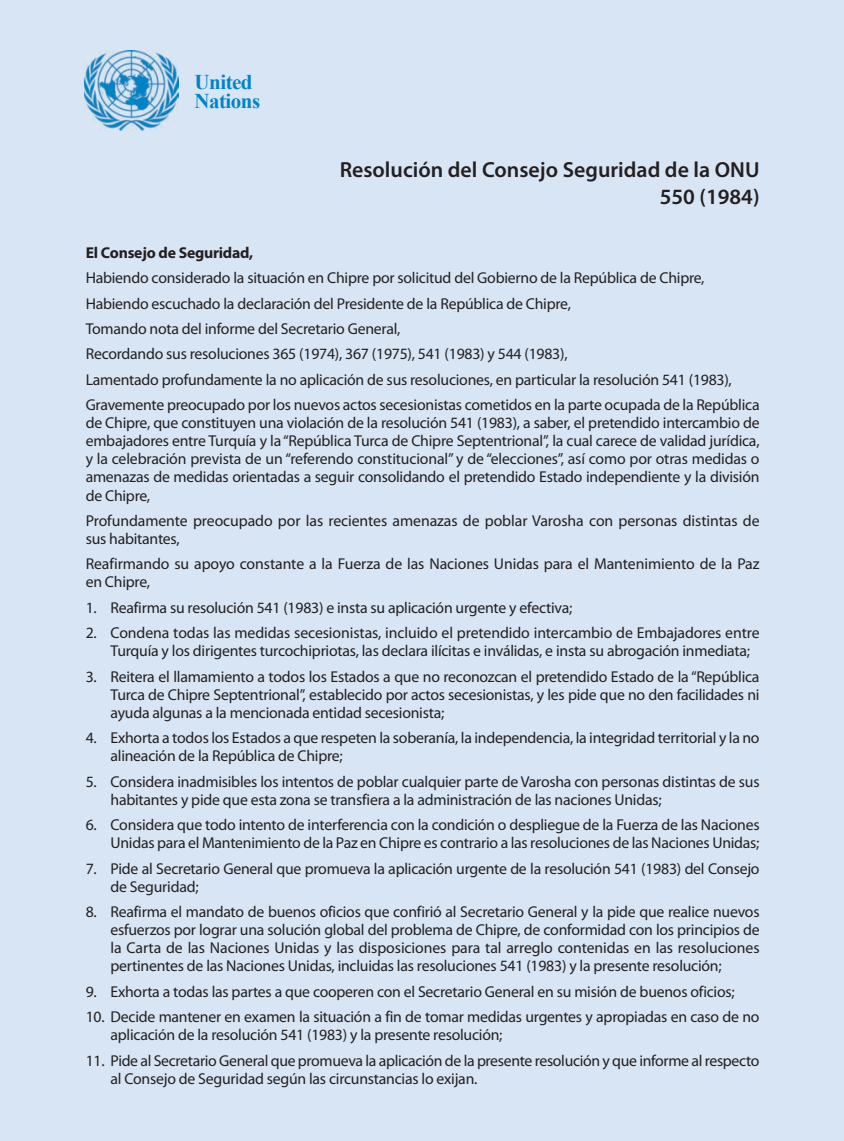
<style>
.page{position:relative;width:844px;height:1141px;background:#fff}
.page>*{position:absolute;margin:0;border:0;box-sizing:border-box;transform-origin:0 0}
.t1{font:600 21.88px/26.2px "Myriad Pro";color:#231f20;text-align:right}
.t2{font:700 21px/19.2px "Times New Roman";letter-spacing:-.025em;color:#0084c8}
.t3{font:15.75px/18px "Myriad Pro";letter-spacing:-.015em;color:#231f20}
.t4{font:700 15.75px "Myriad Pro";letter-spacing:-.015em;color:#231f20}
</style>
<div class="page">
<hr style="left:843px;top:0;width:1px;height:1141px;background:#3594d1">
<div style="left:0;top:0;width:843px;height:1141px;background:#d8e5f4"></div>
<img style="left:84px;top:51px;width:95px;height:79px">
<h2 class="t2" style="left:194px;top:72px;width:67px">United<br>Nations</h2>
<h1 class="t1" style="left:339px;top:159px;width:421px">Resolución del Consejo Seguridad de la ONU<br>550 (1984)</h1>
<p class="t4" style="left:86px;top:246px;width:169px">El Consejo de Seguridad,</p>
<p class="t3" style="left:86px;top:266px;width:675px;line-height:25.6px">Habiendo considerado la situación en Chipre por solicitud del Gobierno de la República de Chipre, Habiendo escuchado la declaración del Presidente de la República de Chipre,<br>Tomando nota del informe del Secretario General,<br>Recordando sus resoluciones 365 (1974), 367 (1975), 541 (1983) y 544 (1983),<br>Lamentado profundamente la no aplicación de sus resoluciones, en particular la resolución 541 (1983), Gravemente preocupado por los nuevos actos secesionistas cometidos en la parte ocupada de la República</p>
<p class="t3" style="left:86px;top:415px;width:675px;text-align:justify">de Chipre, que constituyen una violación de la resolución 541 (1983), a saber, el pretendido intercambio de embajadores entre Turquía y la“República Turca de Chipre Septentrional”, la cual carece de validad jurídica, y la celebración prevista de un “referendo constitucional” y de “elecciones”, así como por otras medidas o amenazas de medidas orientadas a seguir consolidando el pretendido Estado independiente y la división de Chipre,</p>
<p class="t3" style="left:86px;top:513px;width:675px">Profundamente preocupado por las recientes amenazas de poblar Varosha con personas distintas de sus habitantes,</p>
<p class="t3" style="left:86px;top:556px;width:675px">Reafirmando su apoyo constante a la Fuerza de las Naciones Unidas para el Mantenimiento de la Paz en Chipre,</p>
<p class="t3" style="left:86px;top:600px;width:488px">1. Reafirma su resolución 541 (1983) e insta su aplicación urgente y efectiva;</p>
<p class="t3" style="left:110px;top:625px;width:650px;text-indent:-25px">2. Condena todas las medidas secesionistas, incluido el pretendido intercambio de Embajadores entre<br>Turquía y los dirigentes turcochipriotas, las declara ilícitas e inválidas, e insta su abrogación inmediata;</p>
<p class="t3" style="left:110px;top:669px;width:650px;text-align:justify;text-indent:-25px">3. Reitera el llamamiento a todos los Estados a que no reconozcan el pretendido Estado de la “República Turca de Chipre Septentrional”, establecido por actos secesionistas, y les pide que no den facilidades ni ayuda algunas a la mencionada entidad secesionista;</p>
<p class="t3" style="left:110px;top:730px;width:650px;text-indent:-25px">4. Exhorta a todos los Estados a que respeten la soberanía, la independencia, la integridad territorial y la no alineación de la República de Chipre;</p>
<p class="t3" style="left:110px;top:774px;width:650px;text-indent:-25px">5. Considera inadmisibles los intentos de poblar cualquier parte de Varosha con personas distintas de sus habitantes y pide que esta zona se transfiera a la administración de las naciones Unidas;</p>
<p class="t3" style="left:86px;top:817px;width:675px;text-align:right">6. Considera que todo intento de interferencia con la condición o despliegue de la Fuerza de las Naciones<br>Unidas para el Mantenimiento de la Paz en Chipre es contrario a las resoluciones de las Naciones Unidas;</p>
<p class="t3" style="left:110px;top:861px;width:650px;text-indent:-25px">7. Pide al Secretario General que promueva la aplicación urgente de la resolución 541 (1983) del Consejo de Seguridad;</p>
<p class="t3" style="left:110px;top:904px;width:650px;text-align:justify;text-indent:-25px">8. Reafirma el mandato de buenos oficios que confirió al Secretario General y la pide que realice nuevos esfuerzos por lograr una solución global del problema de Chipre, de conformidad con los principios de la Carta de las Naciones Unidas y las disposiciones para tal arreglo contenidas en las resoluciones pertinentes de las Naciones Unidas, incluidas las resoluciones 541 (1983) y la presente resolución;</p>
<p class="t3" style="left:86px;top:984px;width:650px">9. Exhorta a todas las partes a que cooperen con el Secretario General en su misión de buenos oficios;</p>
<p class="t3" style="left:110px;top:1009px;width:650px;text-indent:-25px">10. Decide mantener en examen la situación a fin de tomar medidas urgentes y apropiadas en caso de no aplicación de la resolución 541 (1983) y la presente resolución;</p>
<p class="t3" style="left:110px;top:1053px;width:650px;text-indent:-25px">11. Pide al Secretario General que promueva la aplicación de la presente resolución y que informe al respecto al Consejo de Seguridad según las circunstancias lo exijan.</p>
</div>
